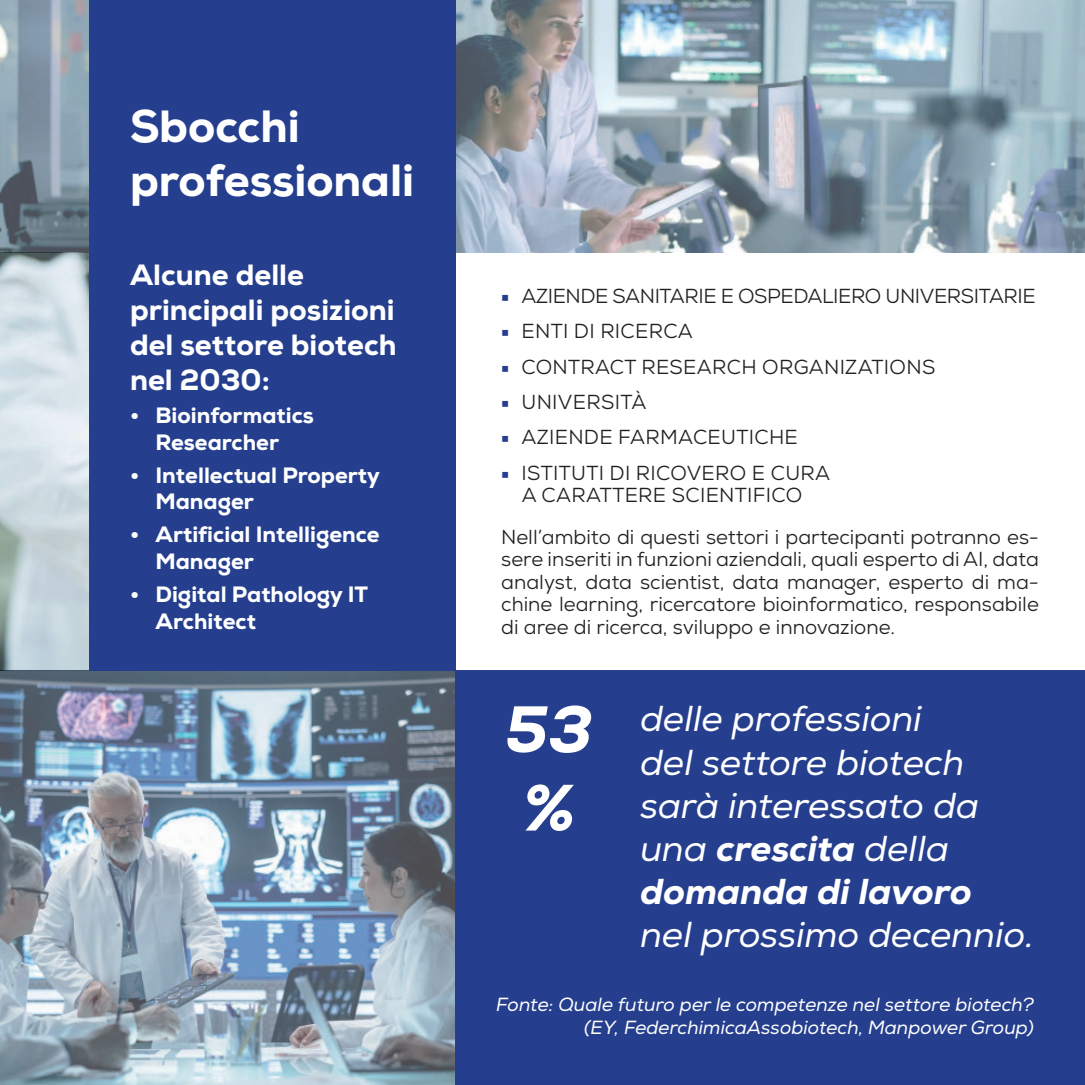
<style>
.page{position:relative;width:1085px;height:1085px;background:#fff}
.page>*{position:absolute;margin:0;border:0;box-sizing:border-box;transform-origin:0 0}
.t1{font:italic 800 65.25px/78.3px "Nexa";color:#fff}
.t2{font:800 45px/54px "Nexa";color:#fff}
.t3{font:italic 36px/43.2px "Nexa";color:#fff}
.t4{font:800 29.25px/35.1px "Nexa";color:#fff}
.t5{font:800 22.05px/26.6px "Nexa";color:#fff}
.t6{font:20.25px/22.5px "Nexa";letter-spacing:.005em;color:#231f20;text-align:center}
.t7{font:20.25px "Nexa";letter-spacing:-.02em;color:#231f20}
.t8{font:italic 18.9px/22.7px "Nexa";color:#fff;text-align:right}
.s1{font-family:"Minion Pro";color:#253f8e}
.s2{font-weight:800}
</style>
<div class="page">
<img style="left:0;top:0;width:1084px;height:252px">
<img style="left:0;top:252px;width:89px;height:418px">
<img style="left:0;top:670px;width:455px;height:414px">
<div style="left:89px;top:0;width:366px;height:670px;background:#253f8e"></div>
<div style="left:455px;top:670px;width:629px;height:414px;background:#253f8e"></div>
<h2 class="t2" style="left:130px;top:104px;width:285px">Sbocchi professionali</h2>
<h3 class="t4" style="left:130px;top:260px;width:268px">Alcune delle principali posizioni del settore biotech nel 2030:</h3>
<p class="t5" style="left:130px;top:404px;width:185px;text-align:center">• Bioinformatics<br>Researcher</p>
<p class="t5" style="left:155px;top:464px;width:226px;text-indent:-26px">• Intellectual Property<br>Manager</p>
<p class="t5" style="left:155px;top:524px;width:225px;text-indent:-26px">• Artificial Intelligence<br>Manager</p>
<p class="t5" style="left:155px;top:583px;width:214px;text-indent:-26px">• Digital Pathology IT<br>Architect</p>
<p class="t7" style="left:501px;top:285px;width:536px"><span class="s1">■</span> AZIENDE SANITARIE E OSPEDALIERO UNIVERSITARIE</p>
<p class="t6" style="left:501px;top:321px;width:193px"><span class="s1">■</span> ENTI DI RICERCA</p>
<p class="t6" style="left:501px;top:356px;width:435px"><span class="s1">■</span> CONTRACT RESEARCH ORGANIZATIONS</p>
<p class="t6" style="left:501px;top:391px;width:146px"><span class="s1">■</span> UNIVERSITÀ</p>
<p class="t6" style="left:501px;top:427px;width:298px"><span class="s1">■</span> AZIENDE FARMACEUTICHE</p>
<p class="t6" style="left:501px;top:462px;width:330px"><span class="s1">■</span> ISTITUTI DI RICOVERO E CURA<br>A CARATTERE SCIENTIFICO</p>
<p class="t6" style="left:501px;top:526px;width:539px;text-align:justify">Nell’ambito di questi settori i partecipanti potranno es&shy;sere inseriti in funzioni aziendali, quali esperto di AI, data analyst, data scientist, data manager, esperto di ma&shy;chine learning, ricercatore bioinformatico, responsabile di aree di ricerca, sviluppo e innovazione.</p>
<h1 class="t1" style="left:505px;top:697px;width:89px">53 %</h1>
<h3 class="t3" style="left:640px;top:700px;width:340px">delle professioni del settore biotech sarà interessato da una <span class="s2">crescita</span> della <span class="s2">domanda di lavoro</span></h3>
<h3 class="t3" style="left:640px;top:916px;width:395px">nel prossimo decennio.</h3>
<p class="t8" style="left:496px;top:994px;width:539px">Fonte: Quale futuro per le competenze nel settore biotech? (EY, FederchimicaAssobiotech, Manpower Group)</p>
</div>
